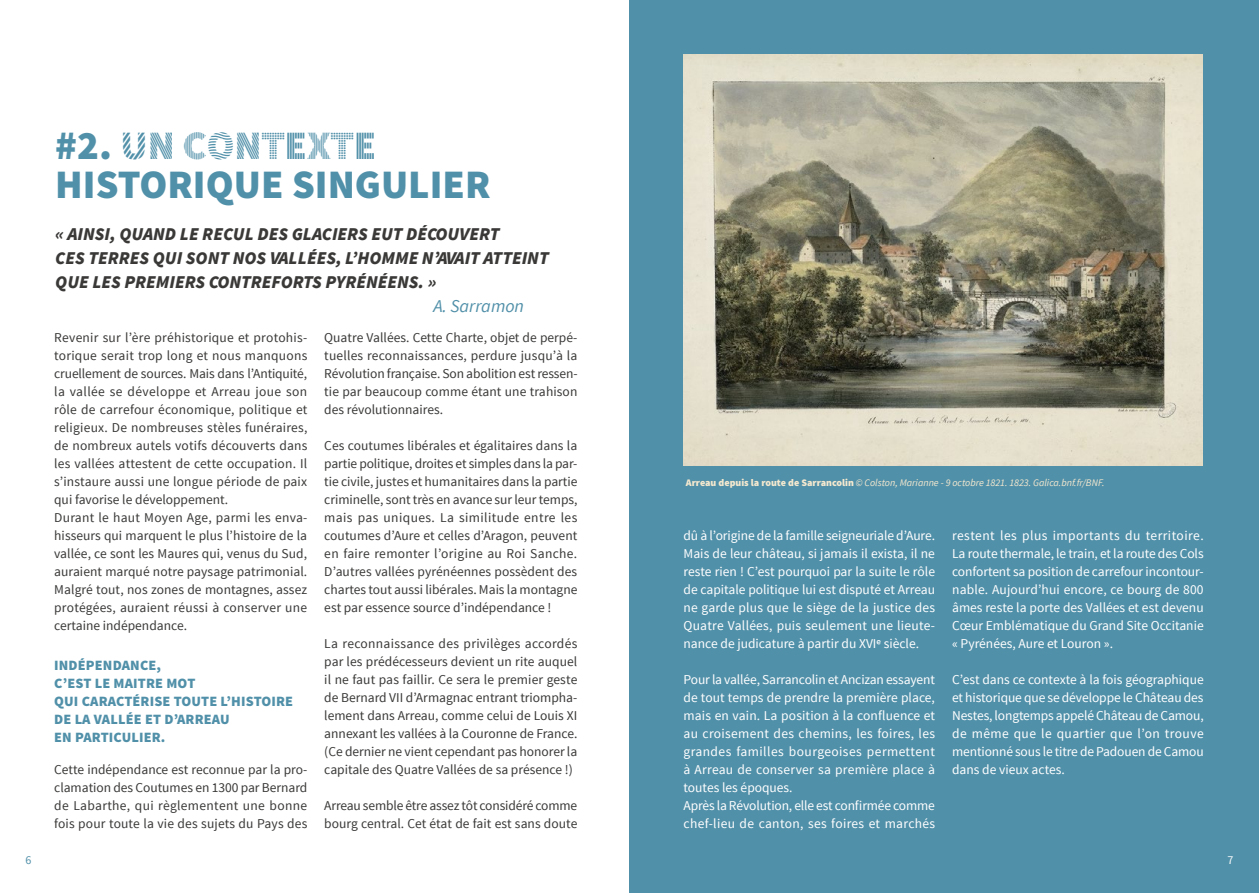
<style>
.page{position:relative;width:1259px;height:893px;background:#fff}
.page>*{position:absolute;margin:0;border:0;box-sizing:border-box;transform-origin:0 0}
.t1{font:900 40.5px "Source Sans Pro";color:#5190a9}
.t2{font:40.5px "Source Sans Pro DISPLAY";color:#5190a9}
.t3{font:italic 900 18px "Source Sans Pro";color:#3a3938}
.t4{font:italic 18px "Source Sans Pro";color:#5190a9}
.t5{font:900 14.25px/18px "Source Sans Pro";letter-spacing:.01em;color:#5190a9}
.t6{font:13.5px/18px "Source Sans Pro";letter-spacing:.005em;color:#3a3938;text-align:justify}
.t7{font:13.5px/18px "Source Sans Pro";color:#fff;text-align:justify}
.t8{font:12px "Source Sans Pro";color:#fff}
.t9{font:12px "Source Sans Pro";color:#5190a9}
.t10{font:italic 10.05px "Source Sans Pro";color:#f5e9cf}
.s1{font-family:"Source Sans Pro";font-weight:900}
.s2{font-weight:400;color:#fff}
.s3{font-weight:900;font-style:normal}
</style>
<div class="page">
<div style="left:629px;top:0;width:630px;height:893px;background:#5190a9"></div>
<img style="left:683px;top:54px;width:520px;height:412px">
<p class="t9" style="left:26px;top:853px;width:7px">6</p>
<h1 class="t2" style="left:55px;top:125px;width:322px"><span class="s1">#2.</span> UN CONTEXTE</h1>
<h1 class="t1" style="left:55px;top:158px;width:437px">HISTORIQUE SINGULIER</h1>
<h2 class="t3" style="left:55px;top:222px;width:446px">« AINSI, QUAND LE RECUL DES GLACIERS EUT DÉCOUVERT</h2>
<h2 class="t3" style="left:55px;top:246px;width:495px">CES TERRES QUI SONT NOS VALLÉES, L’HOMME N’AVAIT ATTEINT</h2>
<h2 class="t3" style="left:55px;top:270px;width:394px">QUE LES PREMIERS CONTREFORTS PYRÉNÉENS. » <span class="s2">J</span></h2>
<h2 class="t4" style="left:433px;top:295px;width:92px">A. Sarramon</h2>
<p class="t6" style="left:54px;top:329px;width:255px;text-align:left">Revenir sur l’ère préhistorique et protohis&shy;torique serait trop long et nous manquons cruellement de sources. Mais dans l’Antiquité, la vallée se développe et Arreau joue son rôle de carrefour économique, politique et religieux. De nombreuses stèles funéraires, de nombreux autels votifs découverts dans les vallées attestent de cette occupation. Il s’instaure aussi une longue période de paix qui favorise le développement.<br>Durant le haut Moyen Age, parmi les enva&shy;hisseurs qui marquent le plus l’histoire de la vallée, ce sont les Maures qui, venus du Sud, auraient marqué notre paysage patrimonial.<br>Malgré tout, nos zones de montagnes, assez protégées, auraient réussi à conserver une certaine indépendance.</p>
<p class="t5" style="left:54px;top:657px;width:240px">INDÉPENDANCE,<br>C’EST LE MAITRE MOT<br>QUI CARACTÉRISE TOUTE L’HISTOIRE<br>DE LA VALLÉE ET D’ARREAU<br>EN PARTICULIER.</p>
<p class="t6" style="left:54px;top:761px;width:255px">Cette indépendance est reconnue par la pro&shy;clamation des Coutumes en 1300 par Bernard de Labarthe, qui règlementent une bonne fois pour toute la vie des sujets du Pays des</p>
<p class="t6" style="left:324px;top:329px;width:255px">Quatre Vallées. Cette Charte, objet de perpé&shy;tuelles reconnaissances, perdure jusqu’à la Révolution française. Son abolition est ressen&shy;tie par beaucoup comme étant une trahison des révolutionnaires.</p>
<p class="t6" style="left:324px;top:437px;width:255px">Ces coutumes libérales et égalitaires dans la partie politique, droites et simples dans la par&shy;tie civile, justes et humanitaires dans la partie criminelle, sont très en avance sur leur temps, mais pas uniques. La similitude entre les coutumes d’Aure et celles d’Aragon, peuvent en faire remonter l’origine au Roi Sanche.<br>D’autres vallées pyrénéennes possèdent des chartes tout aussi libérales. Mais la montagne est par essence source d’indépendance !</p>
<p class="t6" style="left:324px;top:635px;width:255px">La reconnaissance des privilèges accordés par les prédécesseurs devient un rite auquel il ne faut pas faillir. Ce sera le premier geste de Bernard VII d’Armagnac entrant triompha&shy;lement dans Arreau, comme celui de Louis XI annexant les vallées à la Couronne de France. (Ce dernier ne vient cependant pas honorer la capitale des Quatre Vallées de sa présence !)</p>
<p class="t6" style="left:324px;top:797px;width:255px">Arreau semble être assez tôt considéré comme bourg central. Cet état de fait est sans doute</p>
<p class="t10" style="left:686px;top:476px;width:420px"><span class="s3">Arreau depuis la route de Sarrancolin</span> © Colston, Marianne - 9 octobre 1821. 1823. Galica.bnf.fr/BNF.</p>
<p class="t7" style="left:683px;top:527px;width:253px">dû à l’origine de la famille seigneuriale d’Aure.<br>Mais de leur château, si jamais il exista, il ne reste rien ! C’est pourquoi par la suite le rôle de capitale politique lui est disputé et Arreau ne garde plus que le siège de la justice des Quatre Vallées, puis seulement une lieute&shy;nance de judicature à partir du XVIᵉ siècle.</p>
<p class="t7" style="left:683px;top:671px;width:253px;text-align:left">Pour la vallée, Sarrancolin et Ancizan essayent de tout temps de prendre la première place, mais en vain. La position à la confluence et au croisement des chemins, les foires, les grandes familles bourgeoises permettent à Arreau de conserver sa première place à toutes les époques.<br>Après la Révolution, elle est confirmée comme chef-lieu de canton, ses foires et marchés</p>
<p class="t7" style="left:952px;top:527px;width:253px">restent les plus importants du territoire.<br>La route thermale, le train, et la route des Cols confortent sa position de carrefour incontour&shy;nable. Aujourd’hui encore, ce bourg de 800 âmes reste la porte des Vallées et est devenu Cœur Emblématique du Grand Site Occitanie « Pyrénées, Aure et Louron ».</p>
<p class="t7" style="left:952px;top:671px;width:253px">C’est dans ce contexte à la fois géographique et historique que se développe le Château des Nestes, longtemps appelé Château de Camou, de même que le quartier que l’on trouve mentionné sous le titre de Padouen de Camou dans de vieux actes.</p>
<p class="t8" style="left:1227px;top:853px;width:7px">7</p>
</div>
